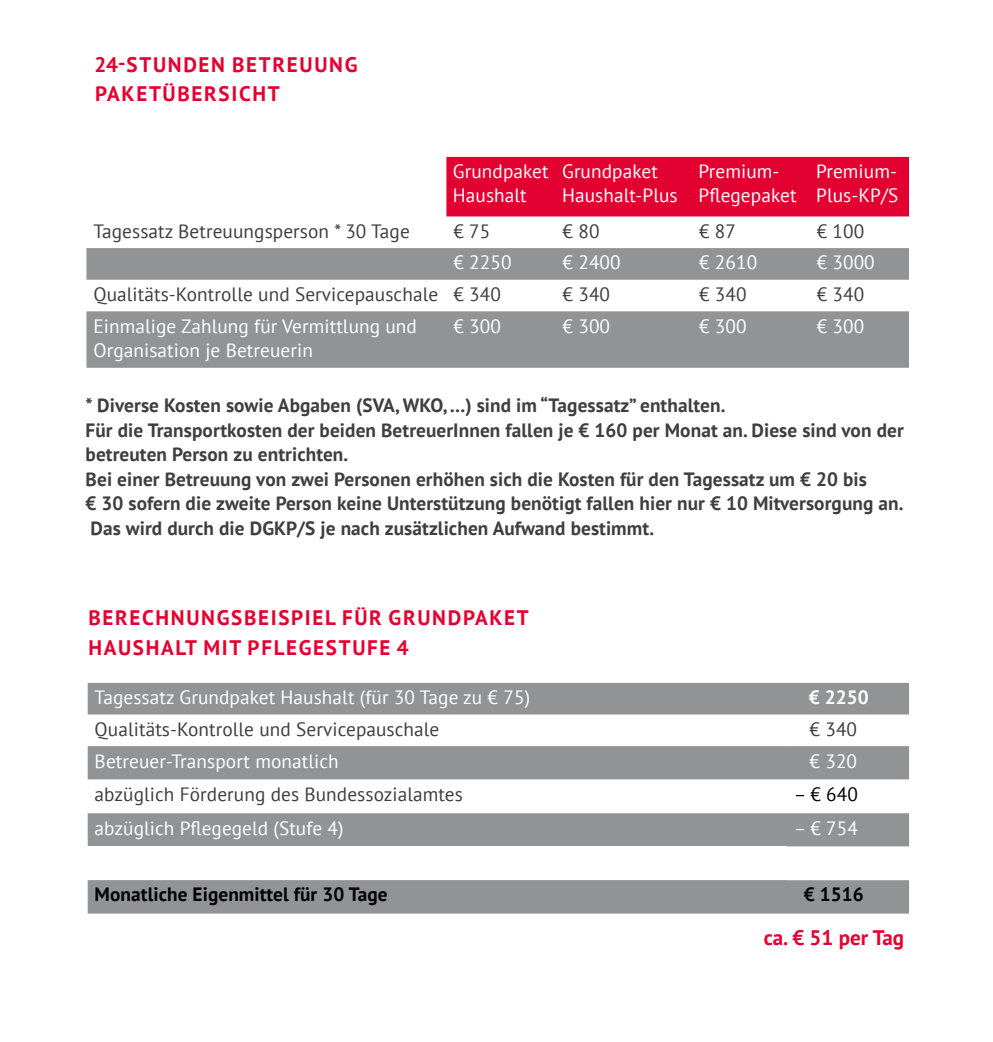
<style>
.page{position:relative;width:993px;height:1042px;background:#fff}
.page>*{position:absolute;margin:0;border:0;box-sizing:border-box;transform-origin:0 0}
.t1{font:700 21px/29.8px "PT Sans";letter-spacing:.08em;color:#e20030}
.t2{font:700 21px "PT Sans";color:#e20030}
.t3{font:700 19.25px/24.5px "PT Sans";letter-spacing:.005em;color:#3e3d40}
.t4{font:19.25px/24.5px "PT Sans";letter-spacing:.005em;color:#fff}
.t5{font:19.25px "PT Sans";letter-spacing:.005em;color:#3e3d40}
.t6{font:700 19.25px "PT Sans";letter-spacing:.005em;color:#000}
.t7{font:700 19.25px "PT Sans";color:#fff}
.t8{font:19.25px "PT Sans";color:#000}
</style>
<div class="page">
<div style="left:446px;top:157px;width:462px;height:59px;background:#e20030"></div>
<svg style="left:86px;top:248px;width:822px;height:120px;fill:#929395"></svg>
<svg style="left:88px;top:683px;width:820px;height:230px;fill:#929395"></svg>
<svg style="left:88px;top:779px;width:820px;height:101px"></svg>
<div style="left:88px;top:846px;width:698px;height:34px;background:#fff"></div>
<p class="t1" style="left:94px;top:49px;width:264px">24-STUNDEN BETREUUNG<br>PAKETÜBERSICHT</p>
<p class="t4" style="left:452px;top:158px;width:97px">Grundpaket<br>Haushalt</p>
<p class="t4" style="left:562px;top:158px;width:117px">Grundpaket<br>Haushalt-Plus</p>
<p class="t4" style="left:698px;top:158px;width:99px">Premium-<br>Pflegepaket</p>
<p class="t4" style="left:815px;top:158px;width:84px">Premium-<br>Plus-KP/S</p>
<p class="t5" style="left:93px;top:219px;width:318px">Tagessatz Betreuungsperson * 30 Tage</p>
<p class="t5" style="left:453px;top:219px;width:38px">€ 75</p>
<p class="t5" style="left:562px;top:219px;width:38px">€ 80</p>
<p class="t5" style="left:699px;top:219px;width:38px">€ 87</p>
<p class="t5" style="left:816px;top:219px;width:49px">€ 100</p>
<p class="t4" style="left:453px;top:250px;width:60px">€ 2250</p>
<p class="t4" style="left:562px;top:250px;width:60px">€ 2400</p>
<p class="t4" style="left:699px;top:250px;width:60px">€ 2610</p>
<p class="t4" style="left:816px;top:250px;width:60px">€ 3000</p>
<p class="t5" style="left:93px;top:282px;width:409px">Qualitäts-Kontrolle und Servicepauschale € 340</p>
<p class="t5" style="left:562px;top:282px;width:49px">€ 340</p>
<p class="t5" style="left:699px;top:282px;width:49px">€ 340</p>
<p class="t5" style="left:816px;top:282px;width:49px">€ 340</p>
<p class="t4" style="left:93px;top:313px;width:325px">Einmalige Zahlung für Vermittlung und<br>Organisation je Betreuerin</p>
<p class="t4" style="left:453px;top:313px;width:49px">€ 300</p>
<p class="t4" style="left:562px;top:313px;width:49px">€ 300</p>
<p class="t4" style="left:699px;top:313px;width:49px">€ 300</p>
<p class="t4" style="left:816px;top:313px;width:49px">€ 300</p>
<p class="t3" style="left:86px;top:393px;width:819px">* Diverse Kosten sowie Abgaben (SVA, WKO, …) sind im “Tagessatz” enthalten.<br>Für die Transportkosten der beiden BetreuerInnen fallen je € 160 per Monat an. Diese sind von der betreuten Person zu entrichten.<br>Bei einer Betreuung von zwei Personen erhöhen sich die Kosten für den Tagessatz um € 20 bis<br>€ 30 sofern die zweite Person keine Unterstützung benötigt fallen hier nur € 10 Mitversorgung an.<br>Das wird durch die DGKP/S je nach zusätzlichen Aufwand bestimmt.</p>
<p class="t1" style="left:88px;top:603px;width:442px">BERECHNUNGSBEISPIEL FÜR GRUNDPAKET<br>HAUSHALT MIT PFLEGESTUFE 4</p>
<p class="t4" style="left:95px;top:685px;width:437px">Tagessatz Grundpaket Haushalt (für 30 Tage zu € 75)</p>
<p class="t7" style="left:808px;top:685px;width:61px">€ 2250</p>
<p class="t5" style="left:95px;top:717px;width:346px">Qualitäts-Kontrolle und Servicepauschale</p>
<p class="t5" style="left:809px;top:717px;width:49px">€ 340</p>
<p class="t4" style="left:95px;top:748px;width:245px">Betreuer-Transport monatlich</p>
<p class="t4" style="left:809px;top:748px;width:49px">€ 320</p>
<p class="t5" style="left:95px;top:782px;width:370px">abzüglich Förderung des Bundessozialamtes</p>
<p class="t8" style="left:793px;top:782px;width:65px">– € 640</p>
<p class="t4" style="left:95px;top:815px;width:250px">abzüglich Pflegegeld (Stufe 4)</p>
<p class="t4" style="left:793px;top:815px;width:65px">– € 754</p>
<p class="t6" style="left:95px;top:882px;width:294px">Monatliche Eigenmittel für 30 Tage</p>
<p class="t6" style="left:803px;top:882px;width:61px">€ 1516</p>
<p class="t2" style="left:763px;top:924px;width:142px">ca. € 51 per Tag</p>
</div>
